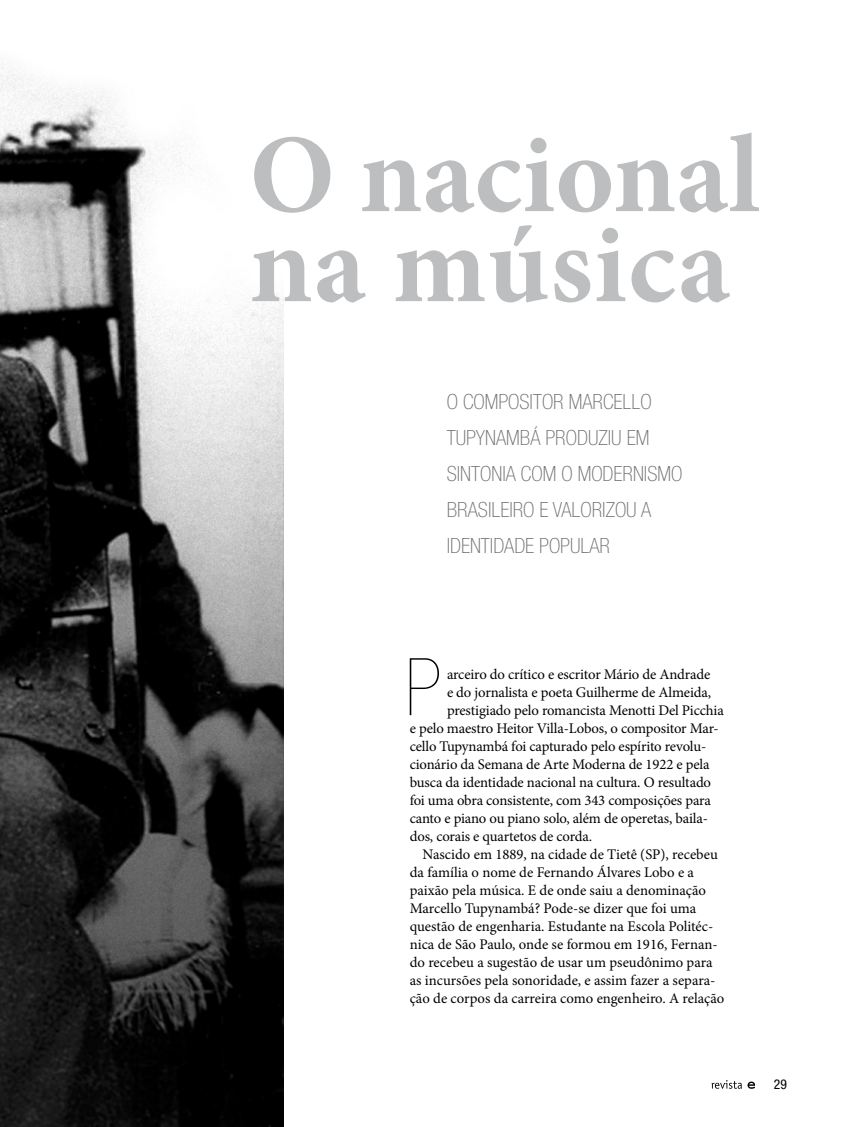
<style>
.page{position:relative;width:851px;height:1127px;background:#fff}
.page>*{position:absolute;margin:0;border:0;box-sizing:border-box;transform-origin:0 0}
.t1{font:700 111.75px/90px "Minion Pro";letter-spacing:.005em;color:#bcbec0}
.t2{font:200 condensed 79.8px "Helvetica Neue LT Std";color:#000}
.t3{font:100 condensed 21px/36px "Helvetica Neue LT Std";color:#6d6e71}
.t4{font:14.7px "Minion Pro";letter-spacing:-.01em;color:#000}
.t5{font:condensed 13.5px "Helvetica Neue LT Std";color:#000}
</style>
<div class="page">
<svg style="left:711px;top:1080px;width:44px;height:9px"></svg>
<img style="left:0;top:63px;width:283px;height:1064px">
<h1 class="t1" style="left:249px;top:129px;width:512px">O nacional na música</h1>
<h3 class="t3" style="left:446px;top:383px;width:237px">O COMPOSITOR MARCELLO<br>TUPYNAMBÁ PRODUZIU EM<br>SINTONIA COM O MODERNISMO<br>BRASILEIRO E VALORIZOU A<br>IDENTIDADE POPULAR</h3>
<h2 class="t2" style="left:405px;top:643px;width:38px">P</h2>
<p class="t4" style="left:447px;top:665px;width:265px">arceiro do crítico e escritor Mário de Andrade</p>
<p class="t4" style="left:447px;top:682px;width:265px">e do jornalista e poeta Guilherme de Almeida,</p>
<p class="t4" style="left:447px;top:700px;width:278px">prestigiado pelo romancista Menotti Del Picchia</p>
<p class="t4" style="left:409px;top:718px;width:310px">e pelo maestro Heitor Villa-Lobos, o compositor Mar-</p>
<p class="t4" style="left:409px;top:737px;width:298px">cello Tupynambá foi capturado pelo espírito revolu-</p>
<p class="t4" style="left:409px;top:755px;width:301px">cionário da Semana de Arte Moderna de 1922 e pela</p>
<p class="t4" style="left:409px;top:772px;width:303px">busca da identidade nacional na cultura. O resultado</p>
<p class="t4" style="left:409px;top:790px;width:303px">foi uma obra consistente, com 343 composições para</p>
<p class="t4" style="left:409px;top:808px;width:300px">canto e piano ou piano solo, além de operetas, baila-</p>
<p class="t4" style="left:409px;top:827px;width:184px">dos, corais e quartetos de corda.</p>
<p class="t4" style="left:422px;top:844px;width:297px">Nascido em 1889, na cidade de Tietê (SP), recebeu</p>
<p class="t4" style="left:409px;top:862px;width:286px">da família o nome de Fernando Álvares Lobo e a</p>
<p class="t4" style="left:409px;top:880px;width:298px">paixão pela música. E de onde saiu a denominação</p>
<p class="t4" style="left:409px;top:898px;width:288px">Marcello Tupynambá? Pode-se dizer que foi uma</p>
<p class="t4" style="left:409px;top:916px;width:305px">questão de engenharia. Estudante na Escola Politéc-</p>
<p class="t4" style="left:409px;top:935px;width:309px">nica de São Paulo, onde se formou em 1916, Fernan-</p>
<p class="t4" style="left:409px;top:953px;width:304px">do recebeu a sugestão de usar um pseudônimo para</p>
<p class="t4" style="left:409px;top:970px;width:307px">as incursões pela sonoridade, e assim fazer a separa-</p>
<p class="t4" style="left:409px;top:989px;width:316px">ção de corpos da carreira como engenheiro. A relação</p>
<p class="t5" style="left:773px;top:1076px;width:14px">29</p>
</div>
